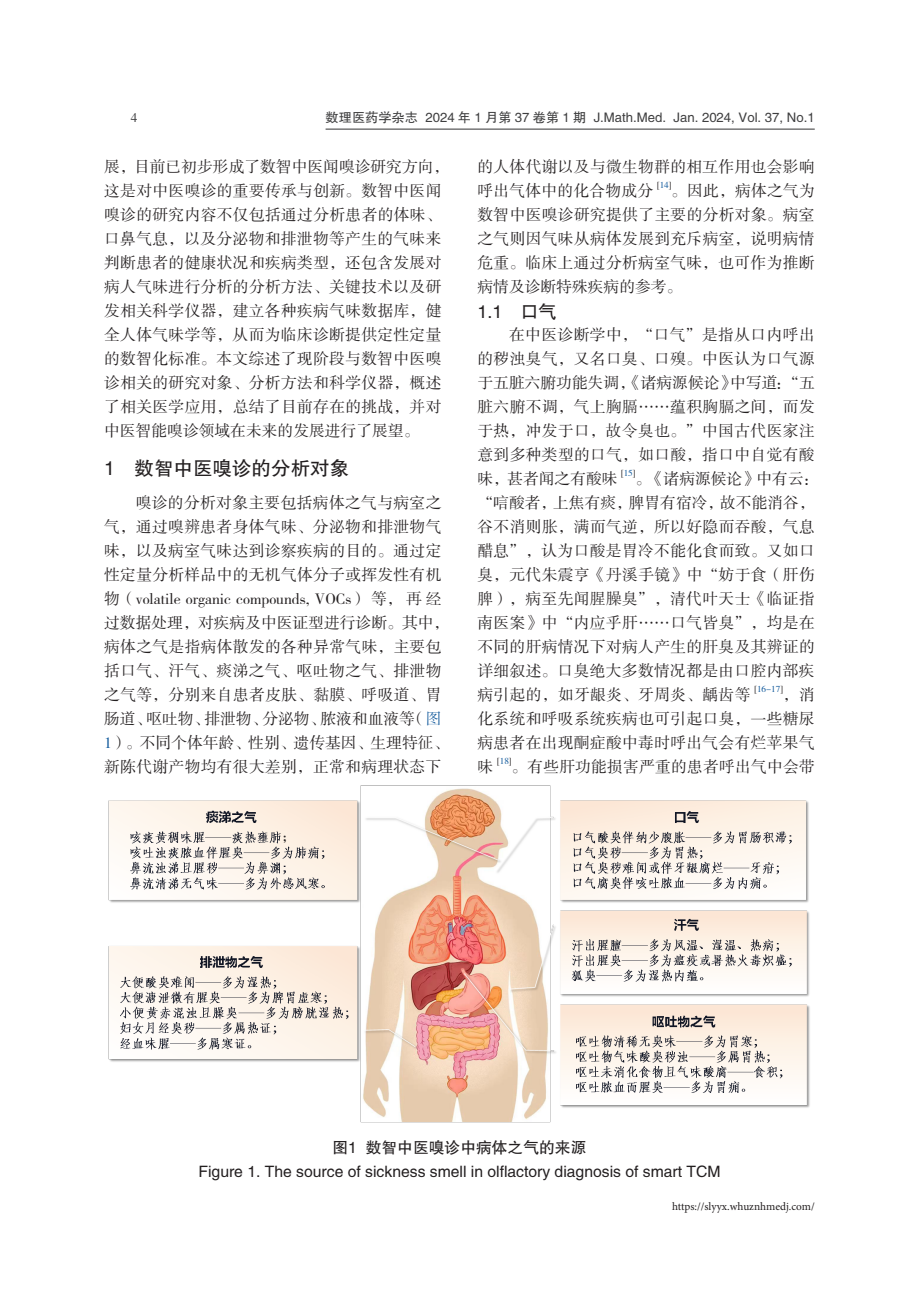
<style>
.page{position:relative;width:919px;height:1289px;background:#fff}
.page>*{position:absolute;margin:0;border:0;box-sizing:border-box;transform-origin:0 0}
._12_正文一级标题{font:19.5px "FZHTK GBK1 0";color:#231f20}
._13_正文二级标题{font:18px "FZHTK GBK1 0";color:#231f20}
._11_正文{font:15.75px/24px "FZSSK GBK1 0";letter-spacing:.02em;color:#231f20}
._15_图表名{font:15.75px "FZHTK GBK1 0";color:#231f20}
._11_正文-2{font:13.5px "FZKTK GBK1 0";color:#231f20}
.t1{font:13.2px "FZHTK GBK1 0";color:#3e3e3f}
.t2{font:13.2px "FZSSK GBK1 0";color:#3e3e3f}
.t3{font:11.25px "Minion Pro";color:#231f20}
._11_正文-3{font:9.15px "FZSSK GBK1 0";color:#231f20}
._11_正文-4{font:9.15px "FZSSK GBK1 0";color:#175d9e}
.s1{color:#175d9e}
.s2{color:#231f20}
</style>
<div class="page">
<hr style="left:325px;top:129px;width:489px;height:1px;background:#3e3e3f">
<img style="left:108px;top:785px;width:702px;height:337px">
<div style="left:282px;top:830px;width:5px;height:12px;background:#fdf1e3"></div>
<p class="t2" style="left:131px;top:111px;width:8px">4</p>
<p class="t1" style="left:325px;top:111px;width:490px">数理医药学杂志 2024 年 1 月第 37 卷第 1 期 J.Math.Med. Jan. 2024, Vol. 37, No.1</p>
<p class="_11_正文" style="left:104px;top:155px;width:346px">展，目前已初步形成了数智中医闻嗅诊研究方向，这是对中医嗅诊的重要传承与创新。数智中医闻嗅诊的研究内容不仅包括通过分析患者的体味、口鼻气息，以及分泌物和排泄物等产生的气味来判断患者的健康状况和疾病类型，还包含发展对病人气味进行分析的分析方法、关键技术以及研发相关科学仪器，建立各种疾病气味数据库，健全人体气味学等，从而为临床诊断提供定性定量的数智化标准。本文综述了现阶段与数智中医嗅诊相关的研究对象、分析方法和科学仪器，概述了相关医学应用，总结了目前存在的挑战，并对中医智能嗅诊领域在未来的发展进行了展望。</p>
<p class="_12_正文一级标题" style="left:104px;top:457px;width:246px">1 数智中医嗅诊的分析对象</p>
<p class="_11_正文" style="left:104px;top:491px;width:346px;text-indent:32px">嗅诊的分析对象主要包括病体之气与病室之气，通过嗅辨患者身体气味、分泌物和排泄物气味，以及病室气味达到诊察疾病的目的。通过定性定量分析样品中的无机气体分子或挥发性有机物（volatile organic compounds, VOCs）等，再经过数据处理，对疾病及中医证型进行诊断。其中，病体之气是指病体散发的各种异常气味，主要包括口气、汗气、痰涕之气、呕吐物之气、排泄物之气等，分别来自患者皮肤、黏膜、呼吸道、胃肠道、呕吐物、排泄物、分泌物、脓液和血液等（<span class="s1">图<br>1</span>）。不同个体年龄、性别、遗传基因、生理特征、新陈代谢产物均有很大差别，正常和病理状态下</p>
<p class="_11_正文-2" style="left:281px;top:829px;width:15px">；</p>
<p class="_11_正文" style="left:477px;top:155px;width:339px">的人体代谢以及与微生物群的相互作用也会影响呼出气体中的化合物成分</p>
<p class="_11_正文-3" style="left:657px;top:180px;width:16px">[<span class="s1">14</span>]</p>
<p class="_11_正文" style="left:477px;top:179px;width:339px;text-align:justify;text-indent:194px">。因此，病体之气为数智中医嗅诊研究提供了主要的分析对象。病室之气则因气味从病体发展到充斥病室，说明病情危重。临床上通过分析病室气味，也可作为推断病情及诊断特殊疾病的参考。</p>
<p class="_13_正文二级标题" style="left:477px;top:301px;width:80px">1.1 口气</p>
<p class="_11_正文" style="left:477px;top:323px;width:339px;text-align:justify;text-indent:32px">在中医诊断学中，“口气”是指从口内呼出的秽浊臭气，又名口臭、口殠。中医认为口气源于五脏六腑功能失调，《诸病源候论》中写道：“五脏六腑不调，气上胸膈……蕴积胸膈之间，而发于热，冲发于口，故令臭也。”中国古代医家注意到多种类型的口气，如口酸，指口中自觉有酸味，甚者闻之有酸味</p>
<p class="_11_正文-3" style="left:621px;top:468px;width:16px">[<span class="s1">15</span>]</p>
<p class="_11_正文" style="left:477px;top:467px;width:342px;text-indent:158px">。《诸病源候论》中有云：“唁酸者，上焦有痰，脾胃有宿冷，故不能消谷，谷不消则胀，满而气逆，所以好隐而吞酸，气息醋息”，认为口酸是胃冷不能化食而致。又如口臭，元代朱震亨《丹溪手镜》中“妨于食（肝伤脾），病至先闻腥臊臭”，清代叶天士《临证指南医案》中“内应乎肝……口气皆臭”，均是在不同的肝病情况下对病人产生的肝臭及其辨证的详细叙述。口臭绝大多数情况都是由口腔内部疾病引起的，如牙龈炎、牙周炎、龋齿等</p>
<p class="_11_正文-4" style="left:754px;top:684px;width:30px"><span class="s2">[</span>16-17<span class="s2">]</span></p>
<p class="_11_正文" style="left:477px;top:683px;width:339px;text-align:justify;text-indent:305px">，消化系统和呼吸系统疾病也可引起口臭，一些糖尿病患者在出现酮症酸中毒时呼出气会有烂苹果气味</p>
<p class="_11_正文-3" style="left:497px;top:756px;width:16px">[<span class="s1">18</span>]</p>
<p class="_11_正文" style="left:511px;top:755px;width:305px">。有些肝功能损害严重的患者呼出气中会带</p>
<p class="_15_图表名" style="left:332px;top:1138px;width:255px">图1 数智中医嗅诊中病体之气的来源</p>
<p class="_15_图表名" style="left:199px;top:1162px;width:523px">Figure 1. The source of sickness smell in olflactory diagnosis of smart TCM</p>
<p class="t3" style="left:672px;top:1198px;width:144px">https://slyyx.whuznhmedj.com/</p>
</div>
